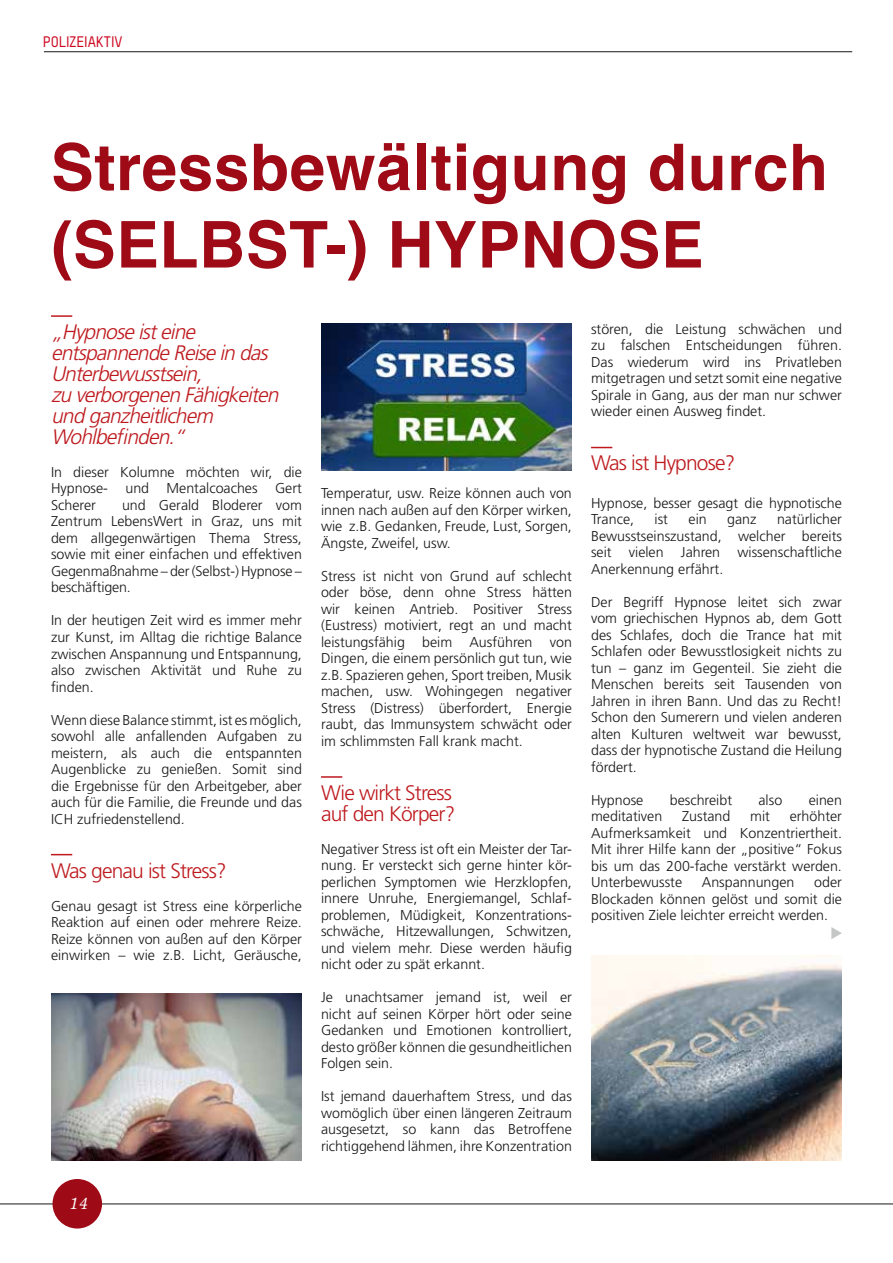
<style>
.page{position:relative;width:893px;height:1263px;background:#fff}
.page>*{position:absolute;margin:0;border:0;box-sizing:border-box;transform-origin:0 0}
.t1{font:700 64.5px/77.4px "Helvetica";letter-spacing:.01em;color:#9e0a16}
.t2{font:italic 300 21px/21px "Frutiger LT Std";color:#be1a1e}
.t3{font:300 21px/21px "Frutiger LT Std";letter-spacing:-.04em;color:#be1a1e}
.t4{font:italic 16.5px "Excelsior LT Std";color:#fff}
.t5{font:500 15px "TSTARPRO";color:#cd061f}
.t6{font:300 14.25px/16.5px "Frutiger LT Std";color:#181716;text-align:justify}
</style>
<div class="page">
<hr style="left:44px;top:51px;width:808px;height:1px;background:#181716">
<hr style="left:51px;top:315px;width:21px;height:2px;background:#be1a1e">
<svg style="left:51px;top:854px;width:21px;height:1px"></svg>
<hr style="left:321px;top:776px;width:21px;height:2px;background:#be1a1e">
<svg style="left:591px;top:447px;width:21px;height:1px"></svg>
<img style="left:51px;top:994px;width:251px;height:167px">
<img style="left:591px;top:955px;width:251px;height:206px">
<img style="left:321px;top:323px;width:251px;height:148px">
<svg style="left:831px;top:927px;width:11px;height:12px"></svg>
<hr style="left:0;top:1203px;width:893px;height:1px;background:#181716">
<div style="left:53px;top:1179px;width:49px;height:49px;background:#9e0a16;border-radius:50%"></div>
<p class="t5" style="left:43px;top:33px;width:81px">POLIZEIAKTIV</p>
<h1 class="t1" style="left:51px;top:130px;width:778px">Stressbewältigung durch (SELBST-) HYPNOSE</h1>
<h2 class="t2" style="left:51px;top:321px;width:234px">„Hypnoseisteine entspannendeReiseindas<br>Unterbewusstsein, zuverborgenenFähigkeiten undganzheitlichem<br>Wohlbefinden.“</h2>
<p class="t6" style="left:51px;top:464px;width:252px">In dieser Kolumne möchten wir, die Hypnose- und Mentalcoaches Gert Scherer</p>
<p class="t6" style="left:51px;top:497px;width:252px;text-indent:71px">und Gerald Bloderer vom Zentrum LebensWert in Graz, uns mit dem allgegenwärtigen Thema Stress, sowie mit einer einfachen und effektiven Gegenmaßnahme – der (Selbst-) Hypnose – beschäftigen.</p>
<p class="t6" style="left:51px;top:612px;width:252px">In der heutigen Zeit wird es immer mehr zur Kunst, im Alltag die richtige Balance zwischen Anspannung und Entspannung, also zwischen Aktivität und Ruhe zu finden.</p>
<p class="t6" style="left:51px;top:711px;width:252px">Wenn diese Balance stimmt, ist es möglich, sowohl alle anfallenden Aufgaben zu meistern, als auch die entspannten Augenblicke zu genießen. Somit sind die Ergebnisse für den Arbeitgeber, aber auch für die Familie, die Freunde und das ICH zufriedenstellend.</p>
<h2 class="t3" style="left:51px;top:860px;width:177px">Was genau ist Stress?</h2>
<p class="t6" style="left:51px;top:897px;width:252px">Genau gesagt ist Stress eine körperliche Reaktion auf einen oder mehrere Reize.<br>Reize können von außen auf den Körper einwirken – wie z.B. Licht, Geräusche,</p>
<p class="t4" style="left:70px;top:1193px;width:20px">14</p>
<p class="t6" style="left:321px;top:485px;width:252px">Temperatur, usw. Reize können auch von innen nach außen auf den Körper wirken, wie z.B. Gedanken, Freude, Lust, Sorgen, Ängste, Zweifel, usw.</p>
<p class="t6" style="left:321px;top:568px;width:252px">Stress ist nicht von Grund auf schlecht oder böse, denn ohne Stress hätten wir keinen Antrieb. Positiver Stress (Eustress) motiviert, regt an und macht leistungsfähig beim Ausführen von Dingen, die einem persönlich gut tun, wie z.B. Spazieren gehen, Sport treiben, Musik machen, usw. Wohingegen negativer Stress (Distress) überfordert, Energie raubt, das Immunsystem schwächt oder im schlimmsten Fall krank macht.</p>
<h2 class="t3" style="left:321px;top:782px;width:136px">Wie wirkt Stress auf den Körper?</h2>
<p class="t6" style="left:321px;top:841px;width:252px">Negativer Stress ist oft ein Meister der Tar&shy;nung. Er versteckt sich gerne hinter kör&shy;perlichen Symptomen wie Herzklopfen, innere Unruhe, Energiemangel, Schlaf&shy;problemen, Müdigkeit, Konzentrations&shy;schwäche, Hitzewallungen, Schwitzen, und vielem mehr. Diese werden häufig nicht oder zu spät erkannt.</p>
<p class="t6" style="left:321px;top:989px;width:252px">Je unachtsamer jemand ist, weil er nicht auf seinen Körper hört oder seine Gedanken und Emotionen kontrolliert, desto größer können die gesundheitlichen Folgen sein.</p>
<p class="t6" style="left:321px;top:1088px;width:252px">Ist jemand dauerhaftem Stress, und das womöglich über einen längeren Zeitraum ausgesetzt, so kann das Betroffene richtiggehend lähmen, ihre Konzentration</p>
<p class="t6" style="left:591px;top:321px;width:252px">stören, die Leistung schwächen und zu falschen Entscheidungen führen.<br>Das wiederum wird ins Privatleben mitgetragen und setzt somit eine negative Spirale in Gang, aus der man nur schwer wieder einen Ausweg findet.</p>
<h2 class="t3" style="left:591px;top:453px;width:146px">Was ist Hypnose?</h2>
<p class="t6" style="left:591px;top:495px;width:252px">Hypnose, besser gesagt die hypnotische<br>Trance,</p>
<p class="t6" style="left:591px;top:511px;width:252px;text-indent:186px">natürlicher Bewusstseinszustand, welcher bereits seit vielen Jahren wissenschaftliche Anerkennung erfährt.</p>
<p class="t6" style="left:591px;top:594px;width:252px">Der Begriff Hypnose leitet sich zwar vom griechischen Hypnos ab, dem Gott des Schlafes, doch die Trance hat mit Schlafen oder Bewusstlosigkeit nichts zu tun – ganz im Gegenteil. Sie zieht die Menschen bereits seit Tausenden von Jahren in ihren Bann. Und das zu Recht!<br>Schon den Sumerern und vielen anderen alten Kulturen weltweit war bewusst, dass der hypnotische Zustand die Heilung fördert.</p>
<p class="t6" style="left:591px;top:792px;width:54px">Hypnose</p>
<p class="t6" style="left:670px;top:792px;width:64px">beschreibt</p>
<p class="t6" style="left:758px;top:792px;width:25px">also</p>
<p class="t6" style="left:809px;top:792px;width:35px">einen</p>
<p class="t6" style="left:591px;top:808px;width:73px">meditativen</p>
<p class="t6" style="left:682px;top:808px;width:50px">Zustand</p>
<p class="t6" style="left:750px;top:808px;width:21px">mit</p>
<p class="t6" style="left:655px;top:511px;width:15px">ist</p>
<p class="t6" style="left:688px;top:511px;width:20px">ein</p>
<p class="t6" style="left:727px;top:511px;width:31px">ganz</p>
<p class="t6" style="left:591px;top:808px;width:252px;text-indent:199px">erhöhter Aufmerksamkeit und Konzentriertheit.<br>Mit ihrer Hilfe kann der „positive“ Fokus bis um das 200-fache verstärkt werden.<br>Unterbewusste</p>
<p class="t6" style="left:591px;top:874px;width:252px;text-indent:223px">oder Blockaden können gelöst und somit die positiven Ziele leichter erreicht werden.</p>
<p class="t6" style="left:702px;top:874px;width:94px">Anspannungen</p>
</div>
